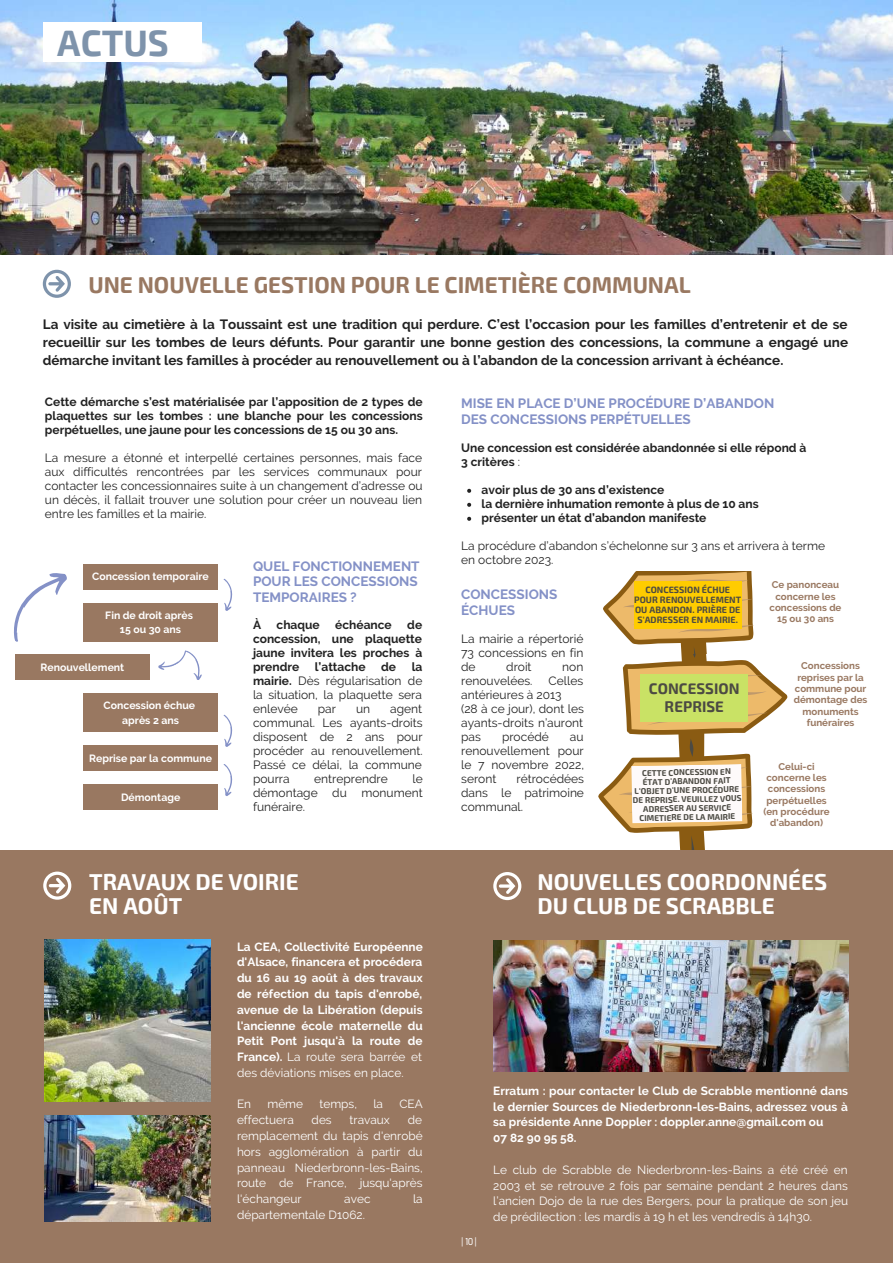
<style>
.page{position:relative;width:893px;height:1264px;background:#fff}
.page>*{position:absolute;margin:0;border:0;box-sizing:border-box;transform-origin:0 0}
.t1{font:700 36px "Exo 2";color:#7e93ab}
.t2{font:700 22.5px/23.5px "Exo 2";color:#fff}
.t3{font:700 22.5px "Exo 2";color:#997861}
.t4{font:700 15px/18px "Exo 2";letter-spacing:.005em;color:#4c4a43;text-align:center}
.t5{font:700 13.5px/18px "Raleway";color:#222;text-align:justify}
.t6{font:700 13.5px/16px "Raleway";color:#8491c7}
.t7{font:12px/14px "Raleway";color:#222;text-align:justify}
.t8{font:700 12px/14px "Raleway";color:#222;text-align:justify}
.t9{font:700 11.85px/15.8px "Raleway";color:#fff;text-align:justify}
.t10{font:11.85px/15.8px "Raleway";color:#fff;text-align:justify}
.t11{font:700 10.5px/14.5px "Raleway";color:#fff;text-align:center}
.t12{font:10.5px "Gidole";color:#fff}
.t13{font:700 9.75px/11.4px "Raleway";color:#997861;text-align:center}
.t14{font:700 9px/10.1px "Exo 2";letter-spacing:.005em;color:#4c4a43;text-align:center}
.t15{font:700 8.25px/9px "Exo 2";color:#4c4a43;text-align:center}
.s1{font-weight:700}
.s2{font-weight:400}
</style>
<div class="page">
<img style="left:0;top:0;width:892px;height:255px">
<div style="left:43px;top:22px;width:159px;height:39px;background:#fff"></div>
<svg style="left:43px;top:270px;width:28px;height:28px"></svg>
<svg style="left:601px;top:571px;width:187px;height:279px"></svg>
<div style="left:0;top:850px;width:892px;height:412px;background:#997861"></div>
<svg style="left:43px;top:871px;width:28px;height:28px"></svg>
<svg style="left:493px;top:872px;width:28px;height:28px"></svg>
<img style="left:493px;top:940px;width:355px;height:131px">
<img style="left:45px;top:1115px;width:165px;height:106px">
<img style="left:45px;top:939px;width:165px;height:162px">
<div style="left:83px;top:563px;width:135px;height:26px;background:#997861"></div>
<div style="left:83px;top:603px;width:135px;height:38px;background:#997861"></div>
<div style="left:15px;top:654px;width:135px;height:26px;background:#997861"></div>
<div style="left:83px;top:693px;width:135px;height:38px;background:#997861"></div>
<div style="left:83px;top:744px;width:135px;height:26px;background:#997861"></div>
<div style="left:83px;top:783px;width:135px;height:26px;background:#997861"></div>
<svg style="left:223px;top:579px;width:9px;height:32px"></svg>
<svg style="left:223px;top:715px;width:9px;height:32px"></svg>
<svg style="left:223px;top:764px;width:9px;height:32px"></svg>
<svg style="left:158px;top:650px;width:44px;height:30px"></svg>
<svg style="left:14px;top:573px;width:53px;height:69px"></svg>
<svg style="left:467px;top:489px;width:4px;height:4px"></svg>
<svg style="left:467px;top:503px;width:4px;height:4px"></svg>
<svg style="left:467px;top:517px;width:4px;height:4px"></svg>
<h1 class="t1" style="left:57px;top:19px;width:113px">ACTUS</h1>
<h2 class="t3" style="left:88px;top:270px;width:604px">UNE NOUVELLE GESTION POUR LE CIMETIÈRE COMMUNAL</h2>
<p class="t5" style="left:43px;top:315px;width:806px">La visite au cimetière à la Toussaint est une tradition qui perdure. C’est l’occasion pour les familles d’entretenir et de se recueillir sur les tombes de leurs défunts. Pour garantir une bonne gestion des concessions, la commune a engagé une démarche invitant les familles à procéder au renouvellement ou à l’abandon de la concession arrivant à échéance.</p>
<p class="t8" style="left:45px;top:394px;width:379px">Cette démarche s’est matérialisée par l’apposition de 2 types de plaquettes sur les tombes : une blanche pour les concessions perpétuelles, une jaune pour les concessions de 15 ou 30 ans.</p>
<p class="t7" style="left:45px;top:450px;width:379px">La mesure a étonné et interpellé certaines personnes, mais face aux difficultés rencontrées par les services communaux pour contacter les concessionnaires suite à un changement d’adresse ou un décès, il fallait trouver une solution pour créer un nouveau lien entre les familles et la mairie.</p>
<p class="t11" style="left:92px;top:569px;width:118px">Concession temporaire</p>
<p class="t11" style="left:105px;top:608px;width:89px">Fin de droit après<br>15 ou 30 ans</p>
<p class="t11" style="left:40px;top:660px;width:85px">Renouvellement</p>
<p class="t11" style="left:103px;top:698px;width:93px">Concession échue après 2 ans</p>
<p class="t11" style="left:89px;top:750px;width:124px">Reprise par la commune</p>
<p class="t11" style="left:121px;top:789px;width:61px">Démontage</p>
<p class="t6" style="left:253px;top:558px;width:168px">QUEL FONCTIONNEMENT<br>POUR LES CONCESSIONS<br>TEMPORAIRES ?</p>
<p class="t8" style="left:253px;top:618px;width:10px">À</p>
<p class="t8" style="left:276px;top:618px;width:45px">chaque</p>
<p class="t8" style="left:335px;top:618px;width:58px">échéance</p>
<p class="t8" style="left:253px;top:618px;width:171px;text-indent:154px">de concession, une plaquette jaune invitera les proches à prendre</p>
<p class="t8" style="left:315px;top:660px;width:52px">l’attache</p>
<p class="t8" style="left:381px;top:660px;width:16px">de</p>
<p class="t7" style="left:253px;top:660px;width:171px;text-indent:159px"><span class="s1">la mairie.</span> Dès régularisation de la situation, la plaquette sera enlevée</p>
<p class="t7" style="left:253px;top:702px;width:171px;text-indent:137px">agent communal. Les ayants-droits disposent de 2 ans pour procéder au renouvellement.<br>Passé ce délai, la commune pourra</p>
<p class="t7" style="left:318px;top:702px;width:20px">par</p>
<p class="t7" style="left:356px;top:702px;width:16px">un</p>
<p class="t7" style="left:253px;top:772px;width:171px;text-indent:159px">le démontage du monument funéraire.</p>
<p class="t7" style="left:314px;top:772px;width:75px">entreprendre</p>
<h2 class="t2" style="left:89px;top:869px;width:211px">TRAVAUX DE VOIRIE<br>EN AOÛT</h2>
<p class="t9" style="left:237px;top:938px;width:187px">La CEA, Collectivité Européenne d'Alsace, financera et procédera du 16 au 19 août à des travaux de réfection du tapis d'enrobé, avenue de la Libération (depuis l'ancienne école maternelle du Petit Pont jusqu'à la route de France). <span class="s2">La route sera barrée et des déviations mises en place.</span></p>
<p class="t10" style="left:237px;top:1096px;width:16px">En</p>
<p class="t10" style="left:267px;top:1096px;width:37px">même</p>
<p class="t10" style="left:319px;top:1096px;width:39px">temps,</p>
<p class="t10" style="left:373px;top:1096px;width:11px">la</p>
<p class="t10" style="left:399px;top:1096px;width:25px">CEA</p>
<p class="t10" style="left:237px;top:1112px;width:58px">effectuera</p>
<p class="t10" style="left:311px;top:1112px;width:22px">des</p>
<p class="t10" style="left:349px;top:1112px;width:42px">travaux</p>
<p class="t10" style="left:237px;top:1112px;width:187px;text-indent:171px">de remplacement du tapis d'enrobé hors agglomération à partir du panneau Niederbronn-les-Bains, route de France, jusqu'après l'échangeur</p>
<p class="t10" style="left:344px;top:1191px;width:28px">avec</p>
<p class="t10" style="left:413px;top:1191px;width:11px">la</p>
<p class="t10" style="left:237px;top:1206px;width:129px">départementale D1062.</p>
<p class="t6" style="left:461px;top:395px;width:314px">MISE EN PLACE D’UNE PROCÉDURE D’ABANDON<br>DES CONCESSIONS PERPÉTUELLES</p>
<p class="t8" style="left:461px;top:440px;width:347px">Une concession est considérée abandonnée si elle répond à<br>3 critères <span class="s2">:</span></p>
<p class="t8" style="left:481px;top:482px;width:278px;text-align:left">avoir plus de 30 ans d’existence<br>la dernière inhumation remonte à plus de 10 ans présenter un état d’abandon manifeste</p>
<p class="t7" style="left:461px;top:538px;width:365px">La procédure d’abandon s’échelonne sur 3 ans et arrivera à terme en octobre 2023.</p>
<p class="t6" style="left:461px;top:586px;width:98px">CONCESSIONS<br>ÉCHUES</p>
<p class="t7" style="left:461px;top:632px;width:124px">La mairie a répertorié 73 concessions en fin de</p>
<p class="t7" style="left:506px;top:660px;width:27px">droit</p>
<p class="t7" style="left:562px;top:660px;width:23px">non</p>
<p class="t7" style="left:461px;top:674px;width:73px">renouvelées.</p>
<p class="t7" style="left:461px;top:674px;width:124px;text-align:left;text-indent:87px">Celles antérieures à 2013<br>(28 à ce jour), dont les ayants-droits n’auront pas</p>
<p class="t7" style="left:502px;top:730px;width:48px">procédé</p>
<p class="t7" style="left:461px;top:730px;width:124px;text-indent:109px">au renouvellement pour le 7 novembre 2022, seront</p>
<p class="t7" style="left:461px;top:772px;width:124px;text-indent:55px">rétrocédées dans le patrimoine communal.</p>
<p class="t14" style="left:634px;top:584px;width:108px">CONCESSION ÉCHUE<br>POUR RENOUVELLEMENT<br>OU ABANDON. PRIÈRE DE<br>S'ADRESSER EN MAIRIE.</p>
<p class="t4" style="left:648px;top:679px;width:92px">CONCESSION<br>REPRISE</p>
<p class="t15" style="left:632px;top:768px;width:110px;rotate:-1deg">CETTE CONCESSION EN<br>ÉTAT D'ABANDON FAIT<br>L'OBJET D'UNE PROCÉDURE<br>DE REPRISE. VEUILLEZ VOUS<br>ADRESSER AU SERVICE<br>CIMETIERE DE LA MAIRIE</p>
<p class="t13" style="left:769px;top:579px;width:73px">Ce panonceau concerne les concessions de<br>15 ou 30 ans</p>
<p class="t13" style="left:793px;top:660px;width:75px">Concessions reprises par la commune pour démontage des monuments funéraires</p>
<p class="t13" style="left:763px;top:760px;width:68px">Celui-ci concerne les concessions perpétuelles (en procédure d'abandon)</p>
<h2 class="t2" style="left:537px;top:869px;width:291px">NOUVELLES COORDONNÉES<br>DU CLUB DE SCRABBLE</h2>
<p class="t12" style="left:461px;top:1235px;width:17px">|10|</p>
<p class="t9" style="left:493px;top:1082px;width:356px;text-align:left">Erratum : pour contacter le Club de Scrabble mentionné dans le dernier Sources de Niederbronn-les-Bains, adressez vous à sa présidente Anne Doppler : doppler.anne@gmail.com ou<br>07 82 90 95 58.</p>
<p class="t10" style="left:493px;top:1161px;width:356px">Le club de Scrabble de Niederbronn-les-Bains a été créé en 2003 et se retrouve 2 fois par semaine pendant 2 heures dans l’ancien Dojo de la rue des Bergers, pour la pratique de son jeu de prédilection : les mardis à 19 h et les vendredis à 14h30.</p>
</div>
